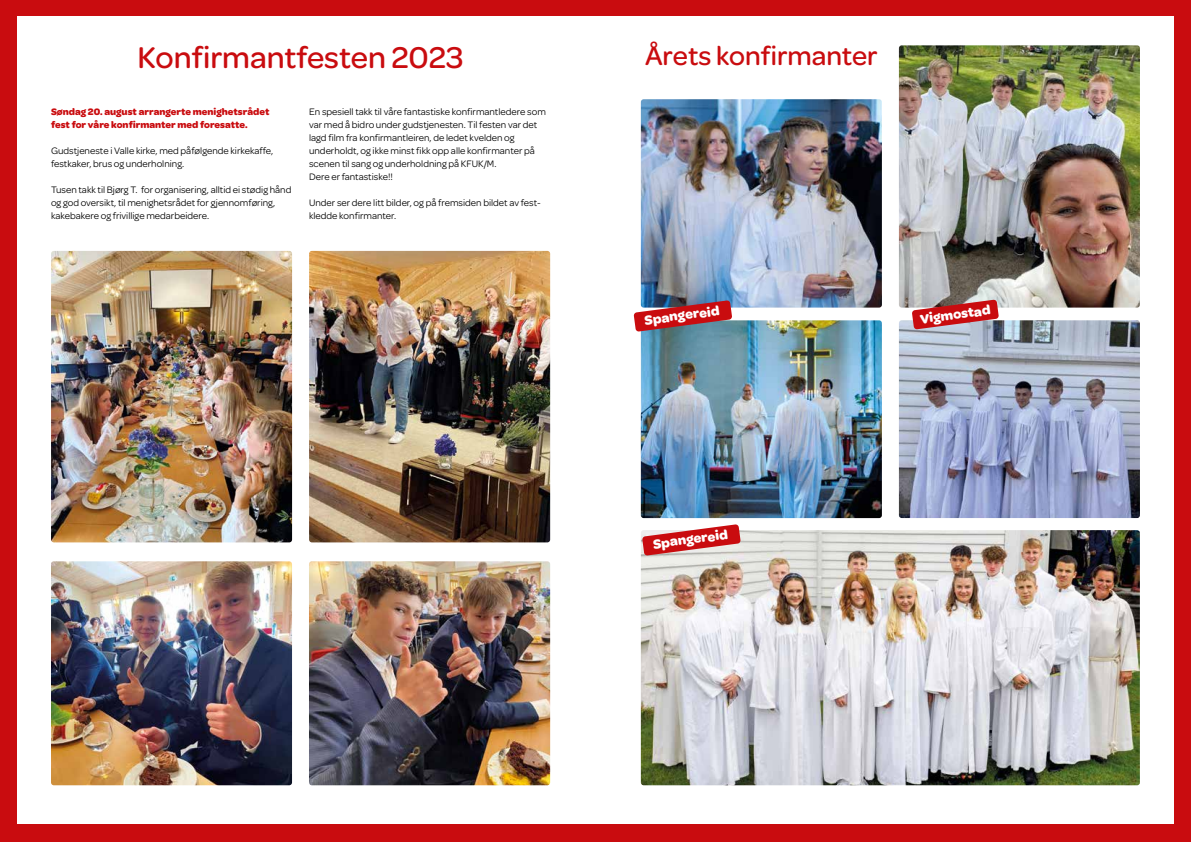
<style>
.page{position:relative;width:1191px;height:842px;background:#c90c0f}
.page>*{position:absolute;margin:0;border:0;box-sizing:border-box;transform-origin:0 0}
.t1{font:500 32px "Omnes";color:#c90c0f}
.t2{font:500 28px "Omnes";color:#c90c0f}
.t3{font:700 13.9px "Omnes";color:#fff}
.t4{font:10px/13px "Omnes";color:#000}
.t5{font:700 10px/13px "Omnes";color:#c90c0f}
</style>
<div class="page">
<div style="left:17px;top:16px;width:1157px;height:808px;background:#fff"></div>
<img style="left:51px;top:251px;width:241px;height:291px">
<img style="left:309px;top:251px;width:241px;height:291px">
<img style="left:51px;top:561px;width:241px;height:224px">
<img style="left:309px;top:561px;width:241px;height:224px">
<img style="left:641px;top:99px;width:241px;height:209px">
<img style="left:899px;top:45px;width:241px;height:263px">
<img style="left:641px;top:530px;width:498px;height:255px">
<img style="left:641px;top:320px;width:241px;height:198px">
<svg style="left:642px;top:524px;width:98px;height:32px;background:#d66667"></svg>
<svg style="left:633px;top:300px;width:99px;height:32px;background:#a1414b"></svg>
<img style="left:899px;top:320px;width:241px;height:198px">
<svg style="left:912px;top:300px;width:86px;height:29px;background:#bd4348"></svg>
<h1 class="t1" style="left:138px;top:35px;width:327px">Konfirmantfesten 2023</h1>
<p class="t5" style="left:51px;top:104px;width:220px">Søndag 20. august arrangerte menighetsrådet fest for våre konfirmanter med foresatte.</p>
<p class="t4" style="left:51px;top:143px;width:224px">Gudstjeneste i Valle kirke, med påfølgende kirkekaffe, festkaker, brus og underholning.</p>
<p class="t4" style="left:51px;top:182px;width:242px">Tusen takk til Bjørg T. for organisering, alltid ei stødig hånd og god oversikt, til menighetsrådet for gjennomføring, kakebakere og frivillige medarbeidere.</p>
<p class="t4" style="left:309px;top:104px;width:238px">En spesiell takk til våre fantastiske konfirmantledere som var med å bidro under gudstjenesten. Til festen var det lagd film fra konfirmantleiren, de ledet kvelden og underholdt, og ikke minst fikk opp alle konfirmanter på scenen til sang og underholdning på KFUK/M.<br>Dere er fantastiske!!</p>
<p class="t4" style="left:309px;top:195px;width:233px">Under ser dere litt bilder, og på fremsiden bildet av fest&shy;kledde konfirmanter.</p>
<h2 class="t2" style="left:645px;top:36px;width:234px">Årets konfirmanter</h2>
<h3 class="t3" style="left:643px;top:310px;width:77px;rotate:-8deg">Spangereid</h3>
<h3 class="t3" style="left:918px;top:309px;width:72px;rotate:-8deg">Vigmostad</h3>
<h3 class="t3" style="left:651px;top:534px;width:77px;rotate:-8deg">Spangereid</h3>
</div>
